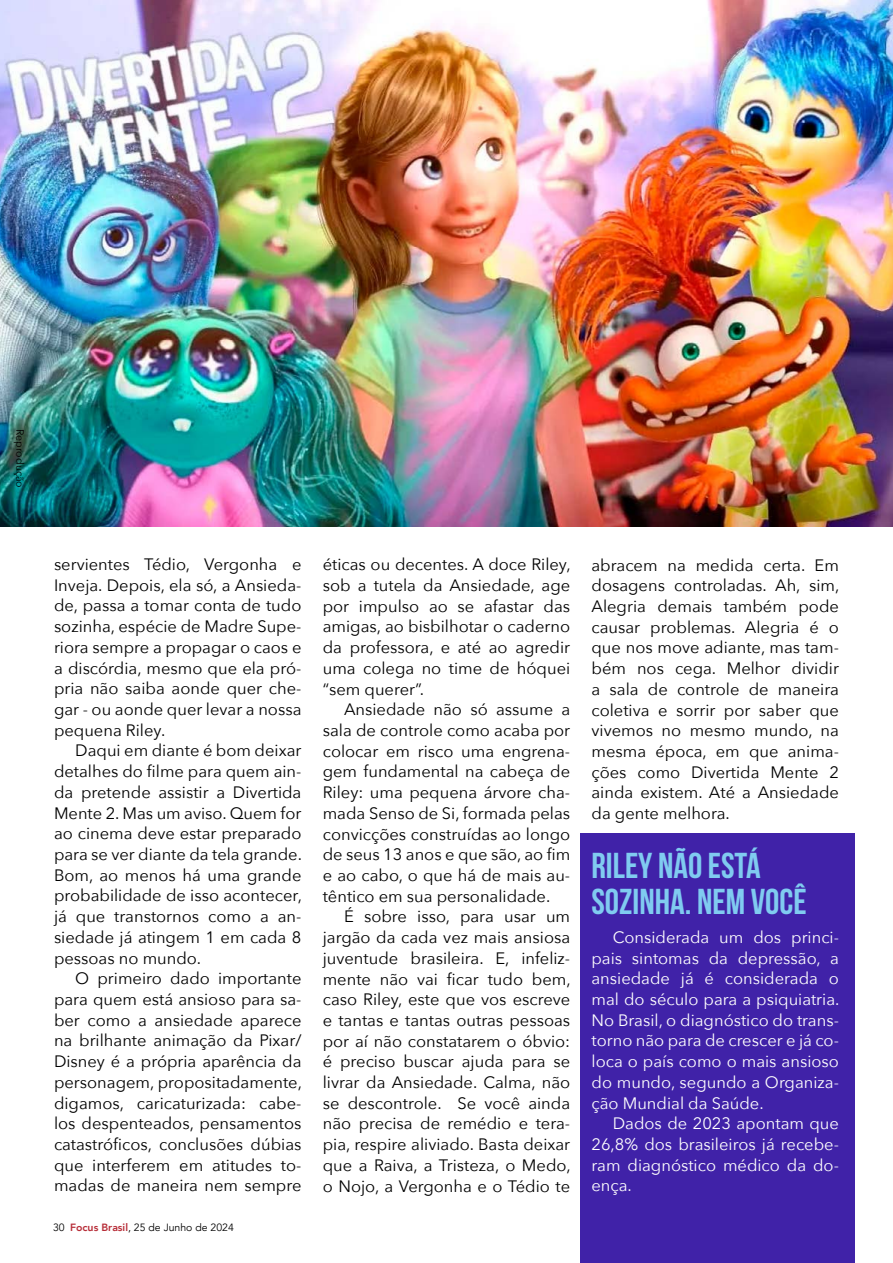
<style>
.page{position:relative;width:893px;height:1263px;background:#fff}
.page>*{position:absolute;margin:0;border:0;box-sizing:border-box;transform-origin:0 0}
.t1{font:700 36px/36px "Bebas Neue";color:#80cbf0}
.t2{font:16.5px/20.7px "Avenir Next";color:#000;text-align:justify}
.t3{font:16.5px/20.7px "Avenir Next";color:#fff;text-align:justify}
.t4{font:10.5px "Avenir";color:#000}
.t5{font:10.5px "Avenir Next";color:#000}
.s1{font-weight:800;color:#b72d38}
</style>
<div class="page">
<div style="left:580px;top:833px;width:275px;height:430px;background:#4022a8"></div>
<img style="left:0;top:0;width:893px;height:526px">
<p class="t5" style="left:29px;top:429px;width:60px;rotate:90deg">Reprodução</p>
<p class="t2" style="left:54px;top:553px;width:249px">servientes Tédio, Vergonha e Inveja. Depois, ela só, a Ansieda&shy;de, passa a tomar conta de tudo sozinha, espécie de Madre Supe&shy;riora sempre a propagar o caos e a discórdia, mesmo que ela pró&shy;pria não saiba aonde quer che&shy;gar - ou aonde quer levar a nossa pequena Riley.</p>
<p class="t2" style="left:54px;top:740px;width:249px;text-indent:21px">Daqui em diante é bom deixar detalhes do filme para quem ain&shy;da pretende assistir a Divertida Mente 2. Mas um aviso. Quem for ao cinema deve estar preparado para se ver diante da tela grande.<br>Bom, ao menos há uma grande probabilidade de isso acontecer, já que transtornos como a an&shy;siedade já atingem 1 em cada 8 pessoas no mundo.</p>
<p class="t2" style="left:54px;top:967px;width:249px;text-indent:21px">O primeiro dado importante para quem está ansioso para sa&shy;ber como a ansiedade aparece na brilhante animação da Pixar/ Disney é a própria aparência da personagem, propositadamente, digamos, caricaturizada: cabe&shy;los despenteados, pensamentos catastróficos, conclusões dúbias que interferem em atitudes to&shy;madas de maneira nem sempre</p>
<p class="t4" style="left:53px;top:1221px;width:182px">30 <span class="s1">Focus Brasil</span>, 25 de Junho de 2024</p>
<p class="t2" style="left:323px;top:553px;width:249px">éticas ou decentes. A doce Riley, sob a tutela da Ansiedade, age por impulso ao se afastar das amigas, ao bisbilhotar o caderno da professora, e até ao agredir uma colega no time de hóquei “sem querer”.</p>
<p class="t2" style="left:323px;top:698px;width:249px;text-indent:21px">Ansiedade não só assume a sala de controle como acaba por colocar em risco uma engrena&shy;gem fundamental na cabeça de Riley: uma pequena árvore cha&shy;mada Senso de Si, formada pelas convicções construídas ao longo de seus 13 anos e que são, ao fim e ao cabo, o que há de mais au&shy;têntico em sua personalidade.</p>
<p class="t2" style="left:323px;top:905px;width:249px;text-indent:21px">É sobre isso, para usar um jargão da cada vez mais ansiosa juventude brasileira. E, infeliz&shy;mente não vai ficar tudo bem, caso Riley, este que vos escreve e tantas e tantas outras pessoas por aí não constatarem o óbvio: é preciso buscar ajuda para se livrar da Ansiedade. Calma, não se descontrole. Se você ainda não precisa de remédio e tera&shy;pia, respire aliviado. Basta deixar que a Raiva, a Tristeza, o Medo, o Nojo, a Vergonha e o Tédio te</p>
<p class="t2" style="left:591px;top:554px;width:249px">abracem na medida certa. Em dosagens controladas. Ah, sim, Alegria demais também pode causar problemas. Alegria é o que nos move adiante, mas tam&shy;bém nos cega. Melhor dividir a sala de controle de maneira coletiva e sorrir por saber que vivemos no mesmo mundo, na mesma época, em que anima&shy;ções como Divertida Mente 2 ainda existem. Até a Ansiedade da gente melhora.</p>
<h1 class="t1" style="left:591px;top:847px;width:217px">RILEY NÃO ESTÁ<br>SOZINHA. NEM VOCÊ</h1>
<p class="t3" style="left:591px;top:926px;width:249px;text-indent:21px">Considerada um dos princi&shy;pais sintomas da depressão, a ansiedade já é considerada o mal do século para a psiquiatria.<br>No Brasil, o diagnóstico do trans&shy;torno não para de crescer e já co&shy;loca o país como o mais ansioso do mundo, segundo a Organiza&shy;ção Mundial da Saúde.</p>
<p class="t3" style="left:591px;top:1112px;width:249px;text-indent:21px">Dados de 2023 apontam que 26,8% dos brasileiros já recebe&shy;ram diagnóstico médico da do&shy;ença.</p>
</div>
